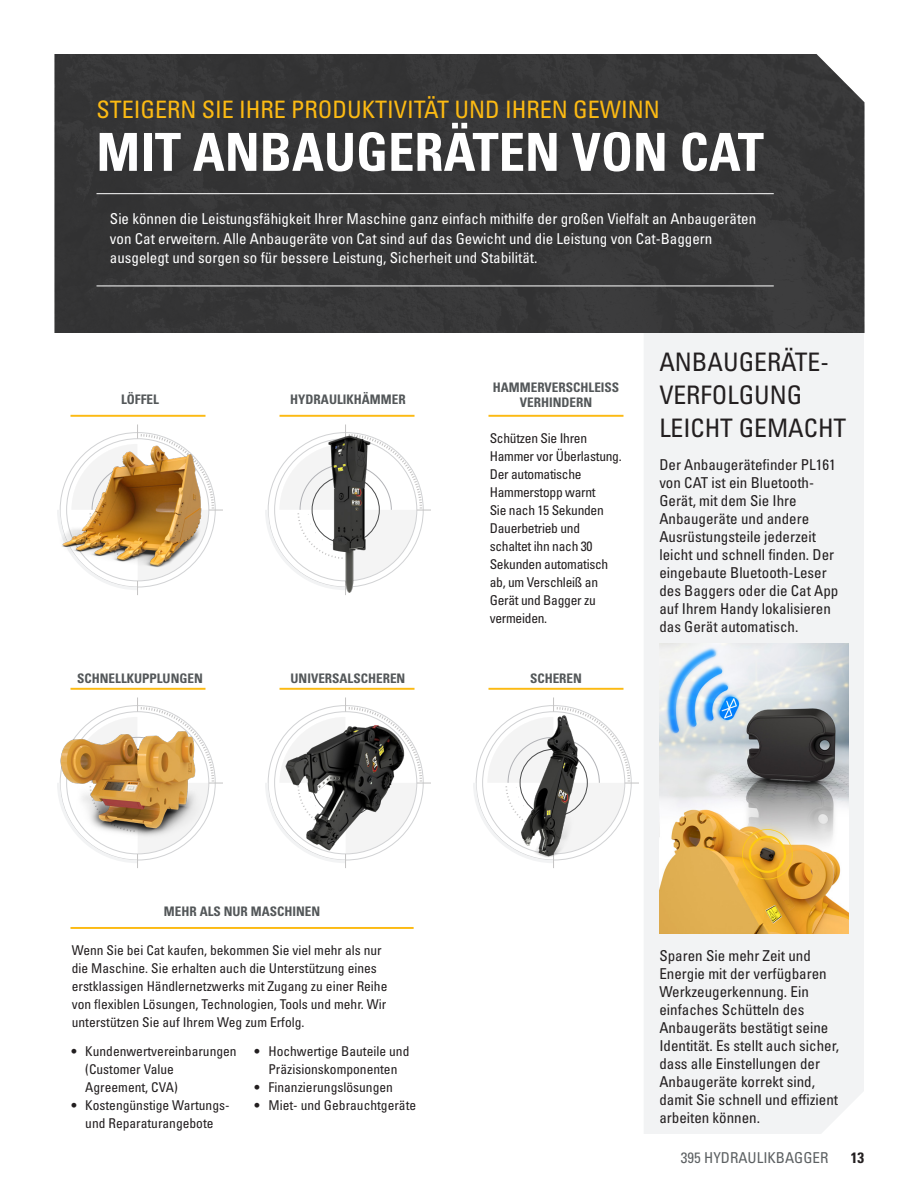
<style>
.page{position:relative;width:918px;height:1188px;background:#fff}
.page>*{position:absolute;margin:0;border:0;box-sizing:border-box;transform-origin:0 0}
.Headline_large_white{font:52.5px "Univers LTCYR 67 Bold Cond";color:#fff}
.Subhead_small_yellow{font:condensed 25.5px/33px "Univers LTCYR 57";color:#231f20}
.Headline_small_yello{font:condensed 24px "Univers LTCYR 57";color:#fcba13}
.Body_copy_white{font:condensed 15px/18px "Univers LTCYR 57";color:#231f20}
.Body_copy_white-rule{font:condensed 15px/19.5px "Univers LTCYR 57";color:#fff}
.t1{font:condensed 15px "Univers LTCYR 57";color:#5d6163}
.t2{font:15px "Univers LTCYR 67 Bold Cond";color:#231f20}
.Body_copy_white-2{font:condensed 13.5px/18px "Univers LTCYR 57";color:#231f20}
.Body_copy_white-3{font:condensed 13.5px/18px "Univers LTCYR 57";letter-spacing:-.02em;color:#231f20}
.Attachment_gray{font:13.2px/15px "Univers LTCYR 67 Bold Cond";color:#535759;text-align:center}
</style>
<div class="page">
<div style="left:644px;top:333px;width:220px;height:801px;background:#f2f3f4"></div>
<img style="left:659px;top:644px;width:189px;height:289px">
<div style="left:54px;top:54px;width:810px;height:279px;background:#363636"></div>
<hr style="left:96px;top:193px;width:678px;height:1px;background:#fff">
<hr style="left:96px;top:286px;width:678px;height:1px;background:#fff">
<svg style="left:473px;top:697px;width:166px;height:171px"></svg>
<img style="left:510px;top:710px;width:90px;height:151px">
<hr style="left:488px;top:415px;width:135px;height:2px;background:#fcba13">
<hr style="left:488px;top:688px;width:135px;height:2px;background:#fcba13">
<svg style="left:265px;top:697px;width:166px;height:171px"></svg>
<svg style="left:265px;top:424px;width:166px;height:158px"></svg>
<hr style="left:280px;top:415px;width:135px;height:2px;background:#fcba13">
<hr style="left:280px;top:688px;width:135px;height:2px;background:#fcba13">
<svg style="left:104px;top:697px;width:119px;height:171px"></svg>
<svg style="left:57px;top:424px;width:166px;height:171px"></svg>
<hr style="left:70px;top:415px;width:136px;height:2px;background:#fcba13">
<hr style="left:70px;top:688px;width:136px;height:2px;background:#fcba13">
<img style="left:311px;top:434px;width:68px;height:161px">
<img style="left:59px;top:445px;width:150px;height:123px">
<img style="left:57px;top:701px;width:162px;height:154px">
<img style="left:277px;top:717px;width:135px;height:142px">
<hr style="left:70px;top:927px;width:344px;height:2px;background:#fcba13">
<p class="Headline_small_yello" style="left:96px;top:95px;width:565px">STEIGERN SIE IHRE PRODUKTIVITÄT UND IHREN GEWINN</p>
<p class="Headline_large_white" style="left:96px;top:120px;width:669px">MIT ANBAUGERÄTEN VON CAT</p>
<p class="Body_copy_white-rule" style="left:110px;top:209px;width:648px">Sie können die Leistungsfähigkeit Ihrer Maschine ganz einfach mithilfe der großen Vielfalt an Anbaugeräten von Cat erweitern. Alle Anbaugeräte von Cat sind auf das Gewicht und die Leistung von Cat-Baggern ausgelegt und sorgen so für bessere Leistung, Sicherheit und Stabilität.</p>
<p class="Attachment_gray" style="left:121px;top:391px;width:39px">LÖFFEL</p>
<p class="Attachment_gray" style="left:77px;top:670px;width:127px">SCHNELLKUPPLUNGEN</p>
<p class="Attachment_gray" style="left:290px;top:391px;width:117px">HYDRAULIKHÄMMER</p>
<p class="Attachment_gray" style="left:493px;top:380px;width:128px">HAMMERVERSCHLEISS<br>VERHINDERN</p>
<p class="Body_copy_white-3" style="left:490px;top:429px;width:134px">Schützen Sie Ihren<br>Hammer vor Überlastung.<br>Der automatische<br>Hammerstopp warnt<br>Sie nach 15 Sekunden<br>Dauerbetrieb und schaltet ihn nach 30<br>Sekunden automatisch ab, um Verschleiß an<br>Gerät und Bagger zu vermeiden.</p>
<p class="Attachment_gray" style="left:291px;top:670px;width:116px">UNIVERSALSCHEREN</p>
<p class="Attachment_gray" style="left:530px;top:670px;width:53px">SCHEREN</p>
<p class="Subhead_small_yellow" style="left:659px;top:344px;width:188px">ANBAUGERÄTE-<br>VERFOLGUNG<br>LEICHT GEMACHT</p>
<p class="Body_copy_white" style="left:659px;top:455px;width:181px">Der Anbaugerätefinder PL161 von CAT ist ein Bluetooth-<br>Gerät, mit dem Sie Ihre<br>Anbaugeräte und andere<br>Ausrüstungsteile jederzeit leicht und schnell finden. Der eingebaute Bluetooth-Leser des Baggers oder die Cat App auf Ihrem Handy lokalisieren das Gerät automatisch.</p>
<p class="Attachment_gray" style="left:164px;top:904px;width:158px">MEHR ALS NUR MASCHINEN</p>
<p class="Body_copy_white-2" style="left:72px;top:941px;width:317px">Wenn Sie bei Cat kaufen, bekommen Sie viel mehr als nur die Maschine. Sie erhalten auch die Unterstützung eines erstklassigen Händlernetzwerks mit Zugang zu einer Reihe von flexiblen Lösungen, Technologien, Tools und mehr. Wir unterstützen Sie auf Ihrem Weg zum Erfolg.</p>
<p class="Body_copy_white-2" style="left:85px;top:1042px;width:153px;text-indent:-14px">• Kundenwertvereinbarungen (Customer Value<br>Agreement, CVA)</p>
<p class="Body_copy_white-2" style="left:72px;top:1096px;width:159px;text-align:center">• Kostengünstige Wartungs&shy;und Reparaturangebote</p>
<p class="Body_copy_white-2" style="left:255px;top:1042px;width:156px;text-align:center">• Hochwertige Bauteile und<br>Präzisionskomponenten</p>
<p class="Body_copy_white-2" style="left:255px;top:1078px;width:139px">• Finanzierungslösungen</p>
<p class="Body_copy_white-2" style="left:255px;top:1096px;width:163px">• Miet- und Gebrauchtgeräte</p>
<p class="Body_copy_white" style="left:659px;top:946px;width:181px">Sparen Sie mehr Zeit und<br>Energie mit der verfügbaren<br>Werkzeugerkennung. Ein einfaches Schütteln des<br>Anbaugeräts bestätigt seine<br>Identität. Es stellt auch sicher, dass alle Einstellungen der<br>Anbaugeräte korrekt sind, damit Sie schnell und effizient arbeiten können.</p>
<p class="t1" style="left:681px;top:1148px;width:149px">395 HYDRAULIKBAGGER</p>
<p class="t2" style="left:851px;top:1148px;width:15px">13</p>
</div>
